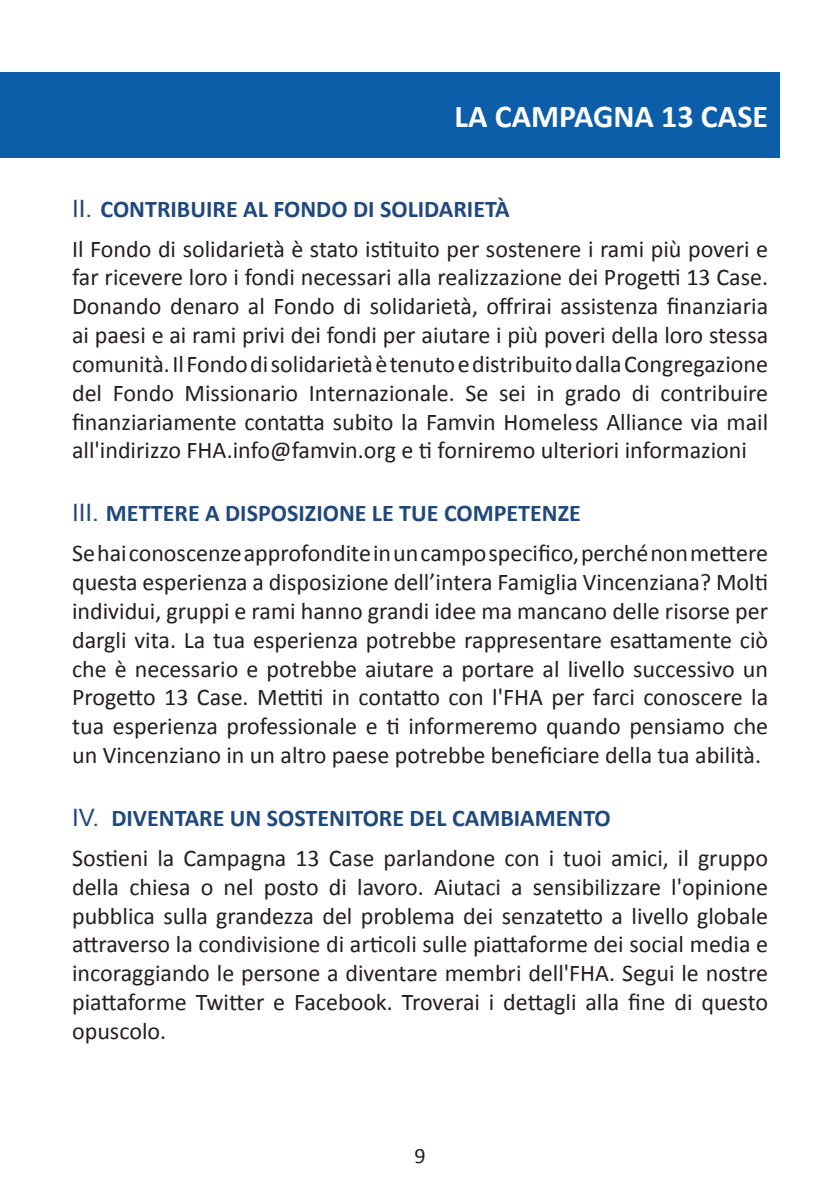
<style>
.page{position:relative;width:840px;height:1191px;background:#fff}
.page>*{position:absolute;margin:0;border:0;box-sizing:border-box;transform-origin:0 0}
.t1{font:700 32px "Calibri";color:#fff}
.t2{font:24px/28.8px "Calibri";color:#231f20;text-align:justify}
.t3{font:700 24px "Calibri";color:#1f497d}
.t4{font:22px "Calibri";color:#231f20}
.s1{font-family:"Arial";font-weight:400}
</style>
<div class="page">
<div style="left:0;top:72px;width:779px;height:85px;background:#0c5ea8"></div>
<p class="t1" style="left:454px;top:93px;width:315px">LA CAMPAGNA 13 CASE</p>
<p class="t3" style="left:72px;top:191px;width:439px"><span class="s1">II.</span> CONTRIBUIRE AL FONDO DI SOLIDARIETÀ</p>
<p class="t2" style="left:72px;top:234px;width:697px">Il Fondo di solidarietà è stato istituito per sostenere i rami più poveri e far ricevere loro i fondi necessari alla realizzazione dei Progetti 13 Case.<br>Donando denaro al Fondo di solidarietà, offrirai assistenza finanziaria ai paesi e ai rami privi dei fondi per aiutare i più poveri della loro stessa comunità. Il Fondo di solidarietà è tenuto e distribuito dalla Congregazione del Fondo Missionario Internazionale. Se sei in grado di contribuire finanziariamente contatta subito la Famvin Homeless Alliance via mail all'indirizzo FHA.info@famvin.org e ti forniremo ulteriori informazioni</p>
<p class="t3" style="left:72px;top:496px;width:510px"><span class="s1">III.</span> METTERE A DISPOSIZIONE LE TUE COMPETENZE</p>
<p class="t2" style="left:72px;top:538px;width:697px">Se hai conoscenze approfondite in un campo specifico, perché non mettere questa esperienza a disposizione dell’intera Famiglia Vincenziana? Molti individui, gruppi e rami hanno grandi idee ma mancano delle risorse per dargli vita. La tua esperienza potrebbe rappresentare esattamente ciò che è necessario e potrebbe aiutare a portare al livello successivo un Progetto 13 Case. Mettiti in contatto con l'FHA per farci conoscere la tua esperienza professionale e ti informeremo quando pensiamo che un Vincenziano in un altro paese potrebbe beneficiare della tua abilità.</p>
<p class="t3" style="left:72px;top:801px;width:540px"><span class="s1">IV.</span> DIVENTARE UN SOSTENITORE DEL CAMBIAMENTO</p>
<p class="t2" style="left:72px;top:843px;width:697px">Sostieni la Campagna 13 Case parlandone con i tuoi amici, il gruppo della chiesa o nel posto di lavoro. Aiutaci a sensibilizzare l'opinione pubblica sulla grandezza del problema dei senzatetto a livello globale attraverso la condivisione di articoli sulle piattaforme dei social media e incoraggiando le persone a diventare membri dell'FHA. Segui le nostre piattaforme Twitter e Facebook. Troverai i dettagli alla fine di questo opuscolo.</p>
<p class="t4" style="left:414px;top:1140px;width:13px">9</p>
</div>
